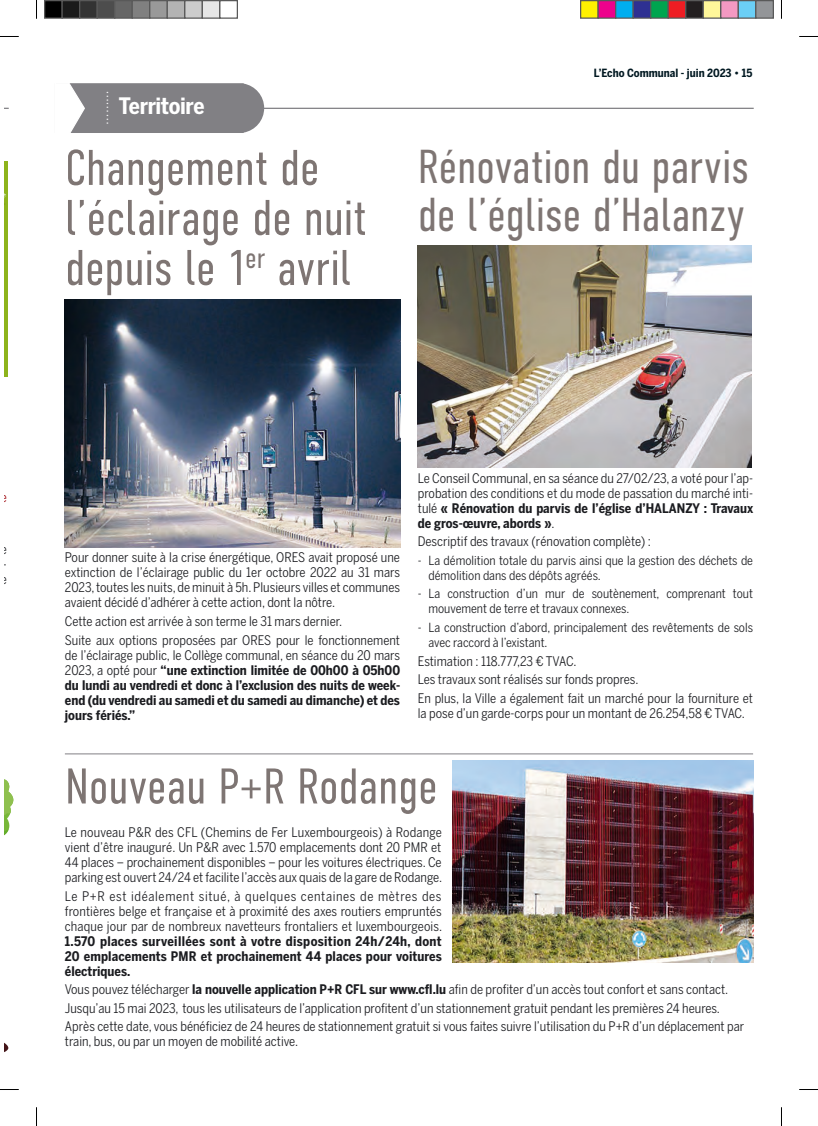
<style>
.page{position:relative;width:818px;height:1126px;background:#fff}
.page>*{position:absolute;margin:0;border:0;box-sizing:border-box;transform-origin:0 0}
.t1{font:300 50px/50px "DIN Condensed";letter-spacing:-.01em;color:#7e7573}
.t2{font:300 47.5px/47.5px "DIN Condensed";letter-spacing:-.01em;color:#7e7573}
.t3{font:700 22.5px "Benton Sans Cond";letter-spacing:-.02em;color:#fff}
.t4{font:13.12px/15px "Benton Sans Cond";color:#1b1c20;text-align:justify}
.t5{font:700 13.12px/15px "Benton Sans Cond";color:#1b1c20;text-align:justify}
.t6{font:13.12px "Benton Sans Cond";color:#9d020a}
.t7{font:12.5px/15px "Benton Sans Cond";color:#1b1c20}
.t8{font:11.5px "Myriad Pro";color:#fff}
.t9{font:700 11.25px "Benton Sans Cond";color:#001821}
.s1{font-weight:400}
.s2{font-weight:700}
</style>
<div class="page">
<hr style="left:5px;top:161px;width:3px;height:215px;background:#8db31c">
<svg style="left:5px;top:779px;width:9px;height:56px"></svg>
<svg style="left:5px;top:1043px;width:4px;height:9px"></svg>
<hr style="left:65px;top:108px;width:688px;height:1px;background:#818084">
<svg style="left:65px;top:83px;width:199px;height:50px"></svg>
<img style="left:65px;top:299px;width:335px;height:248px">
<img style="left:417px;top:245px;width:333px;height:222px">
<hr style="left:65px;top:753px;width:687px;height:1px;background:#818084">
<img style="left:452px;top:760px;width:300px;height:202px">
<svg style="left:0;top:36px;width:19px;height:1px"></svg>
<svg style="left:799px;top:36px;width:18px;height:1px"></svg>
<svg style="left:0;top:1089px;width:19px;height:1px"></svg>
<svg style="left:799px;top:1089px;width:18px;height:1px"></svg>
<svg style="left:36px;top:0;width:1px;height:19px"></svg>
<svg style="left:36px;top:1107px;width:1px;height:18px"></svg>
<div style="left:45px;top:1px;width:17px;height:17px;background:#000"></div>
<div style="left:44px;top:0;width:19px;height:19px;border:1px solid #595959"></div>
<div style="left:62px;top:1px;width:18px;height:17px;background:#1a1a1a"></div>
<div style="left:61px;top:0;width:19px;height:19px;border:1px solid #595959"></div>
<div style="left:80px;top:1px;width:17px;height:17px;background:#333"></div>
<div style="left:79px;top:0;width:19px;height:19px;border:1px solid #595959"></div>
<div style="left:97px;top:1px;width:18px;height:17px;background:#4d4d4d"></div>
<div style="left:96px;top:0;width:19px;height:19px;border:1px solid #595959"></div>
<div style="left:115px;top:1px;width:17px;height:17px;background:#666"></div>
<div style="left:114px;top:0;width:19px;height:19px;border:1px solid #595959"></div>
<div style="left:132px;top:1px;width:18px;height:17px;background:#808080"></div>
<div style="left:131px;top:0;width:19px;height:19px;border:1px solid #595959"></div>
<div style="left:150px;top:1px;width:17px;height:17px;background:#999"></div>
<div style="left:149px;top:0;width:19px;height:19px;border:1px solid #595959"></div>
<div style="left:167px;top:1px;width:18px;height:17px;background:#b3b3b3"></div>
<div style="left:166px;top:0;width:19px;height:19px;border:1px solid #595959"></div>
<div style="left:185px;top:1px;width:17px;height:17px;background:#ccc"></div>
<div style="left:184px;top:0;width:19px;height:19px;border:1px solid #595959"></div>
<div style="left:202px;top:1px;width:18px;height:17px;background:#e6e6e6"></div>
<div style="left:201px;top:0;width:19px;height:19px;border:1px solid #595959"></div>
<div style="left:219px;top:0;width:19px;height:19px;border:1px solid #595959"></div>
<div style="left:580px;top:1px;width:17px;height:17px;background:#fff101"></div>
<div style="left:579px;top:0;width:19px;height:19px;border:1px solid #595959"></div>
<div style="left:597px;top:1px;width:18px;height:17px;background:#ed028c"></div>
<div style="left:597px;top:0;width:19px;height:19px;border:1px solid #595959"></div>
<div style="left:615px;top:1px;width:17px;height:17px;background:#00aeef"></div>
<div style="left:614px;top:0;width:19px;height:19px;border:1px solid #595959"></div>
<div style="left:632px;top:1px;width:18px;height:17px;background:#2e3092"></div>
<div style="left:632px;top:0;width:19px;height:19px;border:1px solid #595959"></div>
<div style="left:650px;top:1px;width:17px;height:17px;background:#00a54f"></div>
<div style="left:649px;top:0;width:19px;height:19px;border:1px solid #595959"></div>
<div style="left:667px;top:1px;width:18px;height:17px;background:#ee1d23"></div>
<div style="left:667px;top:0;width:19px;height:19px;border:1px solid #595959"></div>
<div style="left:685px;top:1px;width:17px;height:17px;background:#231f20"></div>
<div style="left:684px;top:0;width:19px;height:19px;border:1px solid #595959"></div>
<div style="left:702px;top:1px;width:18px;height:17px;background:#fff79a"></div>
<div style="left:702px;top:0;width:19px;height:19px;border:1px solid #595959"></div>
<div style="left:720px;top:1px;width:17px;height:17px;background:#f499c2"></div>
<div style="left:719px;top:0;width:19px;height:19px;border:1px solid #595959"></div>
<div style="left:737px;top:1px;width:18px;height:17px;background:#6bcff6"></div>
<div style="left:737px;top:0;width:19px;height:19px;border:1px solid #595959"></div>
<div style="left:755px;top:1px;width:17px;height:17px;background:#939598"></div>
<div style="left:754px;top:0;width:19px;height:19px;border:1px solid #595959"></div>
<p class="t8" style="left:97px;top:125px;width:36px;rotate:-90deg">………</p>
<h3 class="t3" style="left:119px;top:92px;width:87px">Territoire</h3>
<h1 class="t1" style="left:65px;top:143px;width:303px">Changement de l’éclairage de nuit depuis le 1<sup>er</sup> avril</h1>
<p class="t9" style="left:593px;top:66px;width:160px">L’Echo Communal - juin 2023 • 15</p>
<h2 class="t2" style="left:417px;top:143px;width:332px">Rénovation du parvis de l’église d’Halanzy</h2>
<p class="t6" style="left:1px;top:489px;width:8px">e</p>
<p class="t4" style="left:-3px;top:541px;width:11px">e a&shy;e</p>
<p class="t4" style="left:65px;top:550px;width:336px">Pour donner suite à la crise énergétique, ORES avait proposé une extinction de l’éclairage public du 1er octobre 2022 au 31 mars 2023, toutes les nuits, de minuit à 5h. Plusieurs villes et communes avaient décidé d’adhérer à cette action, dont la nôtre.</p>
<p class="t4" style="left:65px;top:611px;width:336px;line-height:18.5px">Cette action est arrivée à son terme le 31 mars dernier.<br>Suite aux options proposées par ORES pour le fonctionnement</p>
<p class="t5" style="left:65px;top:647px;width:336px"><span class="s1">de l’éclairage public, le Collège communal, en séance du 20 mars 2023, a opté pour</span> “une extinction limitée de 00h00 à 05h00 du lundi au vendredi et donc à l’exclusion des nuits de week&shy;end (du vendredi au samedi et du samedi au dimanche) et des jours fériés.”</p>
<p class="t4" style="left:417px;top:470px;width:336px">Le Conseil Communal, en sa séance du 27/02/23, a voté pour l’ap&shy;probation des conditions et du mode de passation du marché inti&shy;tulé <span class="s2">« Rénovation du parvis de l’église d’HALANZY : Travaux de gros-œuvre, abords »</span>.</p>
<p class="t4" style="left:417px;top:534px;width:234px">Descriptif des travaux (rénovation complète) :</p>
<p class="t7" style="left:428px;top:552px;width:326px;text-indent:-11px">- La démolition totale du parvis ainsi que la gestion des déchets de démolition dans des dépôts agréés.</p>
<p class="t7" style="left:428px;top:586px;width:326px;text-indent:-11px">- La construction d’un mur de soutènement, comprenant tout mouvement de terre et travaux connexes.</p>
<p class="t7" style="left:428px;top:619px;width:326px;text-indent:-11px">- La construction d’abord, principalement des revêtements de sols avec raccord à l’existant.</p>
<p class="t4" style="left:417px;top:651px;width:336px;line-height:18.5px;text-align:left">Estimation : 118.777,23 € TVAC.<br>Les travaux sont réalisés sur fonds propres.<br>En plus, la Ville a également fait un marché pour la fourniture et</p>
<p class="t4" style="left:417px;top:705px;width:328px">la pose d’un garde-corps pour un montant de 26.254,58 € TVAC.</p>
<h1 class="t1" style="left:65px;top:761px;width:374px">Nouveau P+R Rodange</h1>
<p class="t4" style="left:65px;top:824px;width:378px">Le nouveau P&amp;R des CFL (Chemins de Fer Luxembourgeois) à Rodange vient d’être inauguré. Un P&amp;R avec 1.570 emplacements dont 20 PMR et 44 places – prochainement disponibles – pour les voitures électriques. Ce parking est ouvert 24/24 et facilite l’accès aux quais de la gare de Rodange.</p>
<p class="t4" style="left:65px;top:888px;width:378px">Le P+R est idéalement situé, à quelques centaines de mètres des frontières belge et française et à proximité des axes routiers empruntés chaque jour par de nombreux navetteurs frontaliers et luxembourgeois.</p>
<p class="t5" style="left:65px;top:933px;width:378px">1.570 places surveillées sont à votre disposition 24h/24h, dont 20 emplacements PMR et prochainement 44 places pour voitures électriques.</p>
<p class="t4" style="left:65px;top:980px;width:680px;line-height:18.5px;text-align:left">Vous pouvez télécharger <span class="s2">la nouvelle application P+R CFL sur www.cfl.lu</span> afin de profiter d’un accès tout confort et sans contact.<br>Jusqu’au 15 mai 2023, tous les utilisateurs de l’application profitent d’un stationnement gratuit pendant les premières 24 heures.<br>Après cette date, vous bénéficiez de 24 heures de stationnement gratuit si vous faites suivre l’utilisation du P+R d’un déplacement par</p>
<p class="t4" style="left:65px;top:1033px;width:235px">train, bus, ou par un moyen de mobilité active.</p>
</div>
